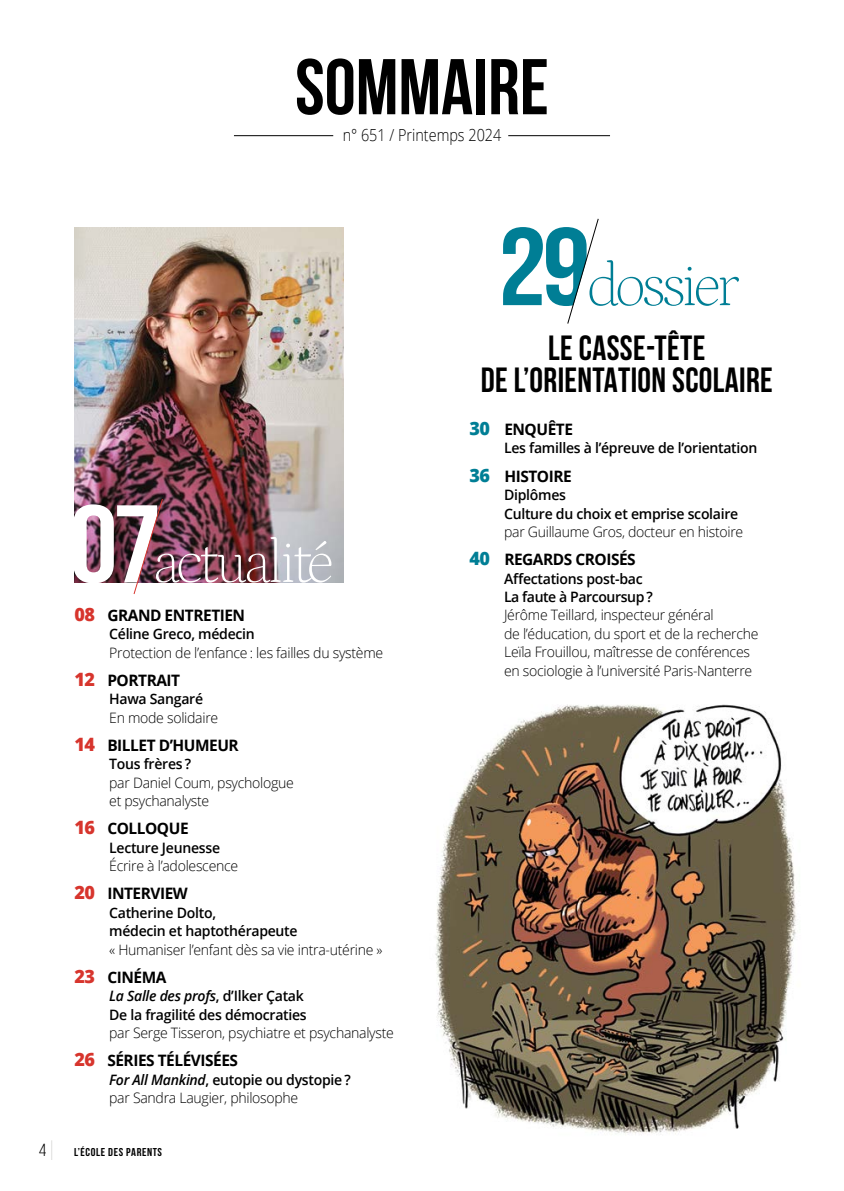
<style>
.page{position:relative;width:844px;height:1191px;background:#fff}
.page>*{position:absolute;margin:0;border:0;box-sizing:border-box;transform-origin:0 0}
.t1{font:700 78.75px "Bebas Neue";color:#000}
.t2{font:200 61.25px "Petrona";letter-spacing:-.07em;color:#fff}
.t3{font:200 61.25px "Petrona";letter-spacing:-.07em;color:#007e95}
.t4{font:700 35px/31.5px "Bebas Neue";letter-spacing:.01em;color:#000;text-align:center}
.t5{font:17.5px "Bebas Neue";color:#000;scale:1.1 1}
.t6{font:300 16.62px "Open Sans";color:#000;scale:.87 1}
.t7{font:700 15.75px "Open Sans";letter-spacing:-.03em;color:#000}
.t8{font:300 14.35px/18.4px "Open Sans";letter-spacing:-.02em;color:#000}
.t9{font:600 14.35px/18.4px "Open Sans";letter-spacing:-.02em;color:#000}
.t10{font:700 11.38px "Bebas Neue";letter-spacing:.05em;color:#000;scale:1.05 1}
.s1{font-family:"Bebas Neue";font-weight:700;font-size:110.25px}
.s2{font-weight:800;font-size:18.38px;color:#d7352d}
.s3{font-style:italic}
.s4{font-weight:600;font-style:italic}
.s5{font-weight:600}
.s6{font-weight:100;font-size:28px;color:#9d9d9c}
.s7{font-weight:800;font-size:18.38px;color:#007e95}
</style>
<div class="page">
<img style="left:435px;top:704px;width:362px;height:430px">
<img style="left:74px;top:227px;width:269px;height:355px">
<svg style="left:567px;top:218px;width:32px;height:106px"></svg>
<hr style="left:234px;top:135px;width:99px;height:1px;background:#000">
<hr style="left:508px;top:135px;width:102px;height:1px;background:#000">
<svg style="left:133px;top:498px;width:30px;height:96px;background:#754c5c"></svg>
<h1 class="t1" style="left:295px;top:44px;width:255px">SOMMAIRE</h1>
<p class="t6" style="left:342px;top:124px;width:184px">n° 651 / Printemps 2024</p>
<h2 class="t3" style="left:498px;top:241px;width:242px"><span class="s1">29</span>dossier</h2>
<h2 class="t2" style="left:69px;top:518px;width:265px"><span class="s1">07</span>actualité</h2>
<p class="t7" style="left:74px;top:604px;width:172px"><span class="s2">08</span> GRAND ENTRETIEN</p>
<p class="t9" style="left:109px;top:624px;width:147px">Céline Greco, médecin</p>
<p class="t8" style="left:109px;top:642px;width:275px">Protection de l’enfance : les failles du système</p>
<p class="t7" style="left:74px;top:669px;width:107px"><span class="s2">12</span> PORTRAIT</p>
<p class="t9" style="left:109px;top:689px;width:95px">Hawa Sangaré</p>
<p class="t8" style="left:109px;top:708px;width:110px">En mode solidaire</p>
<p class="t7" style="left:74px;top:734px;width:166px"><span class="s2">14</span> BILLET D’HUMEUR</p>
<p class="t9" style="left:109px;top:754px;width:84px">Tous frères ?</p>
<p class="t8" style="left:109px;top:773px;width:186px">par Daniel Coum, psychologue et psychanalyste</p>
<p class="t7" style="left:74px;top:817px;width:116px"><span class="s2">16</span> COLLOQUE</p>
<p class="t9" style="left:109px;top:838px;width:112px">Lecture Jeunesse</p>
<p class="t8" style="left:109px;top:856px;width:130px">Écrire à l’adolescence</p>
<p class="t7" style="left:74px;top:882px;width:115px"><span class="s2">20</span> INTERVIEW</p>
<p class="t9" style="left:109px;top:903px;width:190px">Catherine Dolto,<br>médecin et haptothérapeute</p>
<p class="t8" style="left:109px;top:939px;width:275px">« Humaniser l’enfant dès sa vie intra-utérine »</p>
<p class="t7" style="left:74px;top:966px;width:93px"><span class="s2">23</span> CINÉMA</p>
<p class="t9" style="left:109px;top:986px;width:199px"><span class="s3">La Salle des profs</span>, d’Ilker Çatak<br>De la fragilité des démocraties</p>
<p class="t8" style="left:109px;top:1023px;width:286px">par Serge Tisseron, psychiatre et psychanalyste</p>
<p class="t7" style="left:74px;top:1049px;width:165px"><span class="s2">26</span> SÉRIES TÉLÉVISÉES</p>
<p class="t8" style="left:109px;top:1070px;width:243px"><span class="s4">For All Mankind</span><span class="s5">, eutopie ou dystopie ? </span>par Sandra Laugier, philosophe</p>
<p class="t5" style="left:39px;top:1140px;width:15px">4<span class="s6">|</span></p>
<p class="t10" style="left:74px;top:1146px;width:85px">L’ÉCOLE DES PARENTS</p>
<h3 class="t4" style="left:480px;top:332px;width:293px">LE CASSE-TÊTE<br>DE L’ORIENTATION SCOLAIRE</h3>
<p class="t7" style="left:469px;top:418px;width:105px"><span class="s7">30</span> ENQUÊTE</p>
<p class="t9" style="left:504px;top:439px;width:255px">Les familles à l’épreuve de l’orientation</p>
<p class="t7" style="left:469px;top:465px;width:104px"><span class="s7">36</span> HISTOIRE</p>
<p class="t9" style="left:504px;top:485px;width:236px">Diplômes<br>Culture du choix et emprise scolaire</p>
<p class="t8" style="left:504px;top:522px;width:241px">par Guillaume Gros, docteur en histoire</p>
<p class="t7" style="left:469px;top:548px;width:168px"><span class="s7">40</span> REGARDS CROISÉS</p>
<p class="t9" style="left:504px;top:569px;width:150px">Affectations post-bac<br>La faute à Parcoursup ?</p>
<p class="t8" style="left:504px;top:605px;width:256px">Jérôme Teillard, inspecteur général<br>de l’éducation, du sport et de la recherche Leïla Frouillou, maîtresse de conférences en sociologie à l’université Paris-Nanterre</p>
</div>
